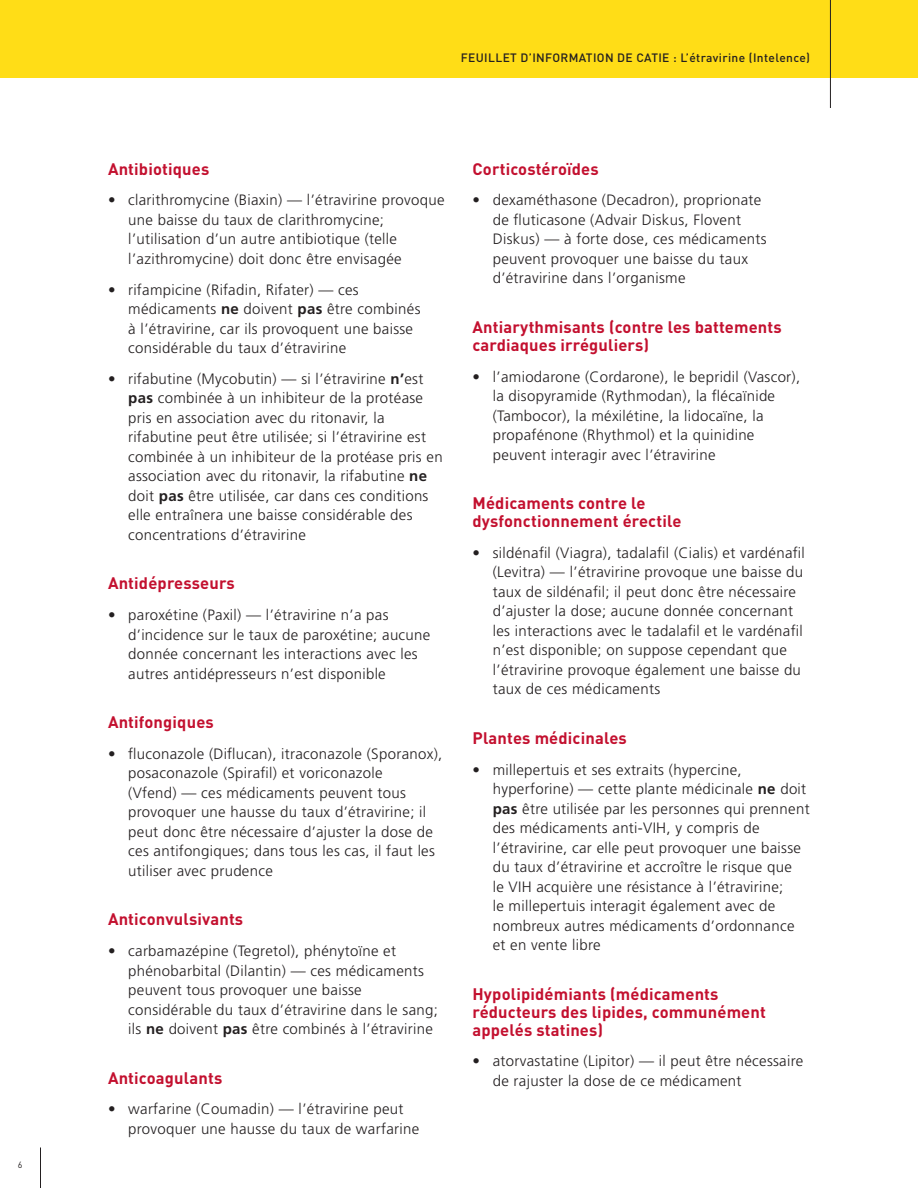
<style>
.page{position:relative;width:918px;height:1188px;background:#fff}
.page>*{position:absolute;margin:0;border:0;box-sizing:border-box;transform-origin:0 0}
.t1{font:700 16.5px/18px "DINOT";letter-spacing:.01em;color:#c3102f}
.t2{font:300 15px/19.5px "Frutiger LT Pro";letter-spacing:.02em;color:#231f20}
.t3{font:500 12px "DINOT";letter-spacing:.03em;color:#231f20}
.t4{font:9px "DINOT";color:#231f20}
.s1{font-weight:700}
</style>
<div class="page">
<hr style="left:40px;top:1148px;width:1px;height:40px;background:#231f20">
<div style="left:0;top:0;width:918px;height:78px;background:#ffdd17"></div>
<hr style="left:830px;top:0;width:1px;height:108px;background:#231f20">
<p class="t4" style="left:18px;top:1158px;width:6px">6</p>
<p class="t3" style="left:461px;top:48px;width:351px">FEUILLET D’INFORMATION DE CATIE : L’étravirine (Intelence)</p>
<p class="t1" style="left:108px;top:158px;width:103px">Antibiotiques</p>
<p class="t2" style="left:128px;top:191px;width:318px;text-indent:-20px">• clarithromycine (Biaxin) — l’étravirine provoque une baisse du taux de clarithromycine; l’utilisation d’un autre antibiotique (telle l’azithromycine) doit donc être envisagée</p>
<p class="t2" style="left:128px;top:280px;width:294px;text-indent:-20px">• rifampicine (Rifadin, Rifater) — ces médicaments <span class="s1">ne</span> doivent <span class="s1">pas</span> être combinés à l’étravirine, car ils provoquent une baisse considérable du taux d’étravirine</p>
<p class="t2" style="left:128px;top:369px;width:316px;text-indent:-20px">• rifabutine (Mycobutin) — si l’étravirine <span class="s1">n’</span>est <span class="s1">pas</span> combinée à un inhibiteur de la protéase pris en association avec du ritonavir, la rifabutine peut être utilisée; si l’étravirine est combinée à un inhibiteur de la protéase pris en association avec du ritonavir, la rifabutine <span class="s1">ne </span>doit <span class="s1">pas</span> être utilisée, car dans ces conditions elle entraînera une baisse considérable des concentrations d’étravirine</p>
<p class="t1" style="left:108px;top:573px;width:128px">Antidépresseurs</p>
<p class="t2" style="left:128px;top:605px;width:304px;text-indent:-20px">• paroxétine (Paxil) — l’étravirine n’a pas d’incidence sur le taux de paroxétine; aucune donnée concernant les interactions avec les autres antidépresseurs n’est disponible</p>
<p class="t1" style="left:108px;top:712px;width:107px">Antifongiques</p>
<p class="t2" style="left:128px;top:744px;width:316px;text-indent:-20px">• fluconazole (Diflucan), itraconazole (Sporanox), posaconazole (Spirafil) et voriconazole<br>(Vfend) — ces médicaments peuvent tous provoquer une hausse du taux d’étravirine; il peut donc être nécessaire d’ajuster la dose de ces antifongiques; dans tous les cas, il faut les utiliser avec prudence</p>
<p class="t1" style="left:108px;top:909px;width:137px">Anticonvulsivants</p>
<p class="t2" style="left:128px;top:941px;width:311px;text-indent:-20px">• carbamazépine (Tegretol), phénytoïne et phénobarbital (Dilantin) — ces médicaments peuvent tous provoquer une baisse considérable du taux d’étravirine dans le sang; ils <span class="s1">ne</span> doivent <span class="s1">pas</span> être combinés à l’étravirine</p>
<p class="t1" style="left:108px;top:1067px;width:116px">Anticoagulants</p>
<p class="t2" style="left:128px;top:1100px;width:292px;text-indent:-20px">• warfarine (Coumadin) — l’étravirine peut provoquer une hausse du taux de warfarine</p>
<p class="t1" style="left:472px;top:158px;width:128px">Corticostéroïdes</p>
<p class="t2" style="left:493px;top:191px;width:275px;text-indent:-20px">• dexaméthasone (Decadron), proprionate de fluticasone (Advair Diskus, Flovent Diskus) — à forte dose, ces médicaments peuvent provoquer une baisse du taux d’étravirine dans l’organisme</p>
<p class="t1" style="left:472px;top:316px;width:311px">Antiarythmisants (contre les battements cardiaques irréguliers)</p>
<p class="t2" style="left:493px;top:367px;width:309px;text-indent:-20px">• l’amiodarone (Cordarone), le bepridil (Vascor), la disopyramide (Rythmodan), la flécaïnide (Tambocor), la méxilétine, la lidocaïne, la propafénone (Rhythmol) et la quinidine peuvent interagir avec l’étravirine</p>
<p class="t1" style="left:472px;top:493px;width:211px">Médicaments contre le dysfonctionnement érectile</p>
<p class="t2" style="left:493px;top:543px;width:314px;text-indent:-20px">• sildénafil (Viagra), tadalafil (Cialis) et vardénafil (Levitra) — l’étravirine provoque une baisse du taux de sildénafil; il peut donc être nécessaire d’ajuster la dose; aucune donnée concernant les interactions avec le tadalafil et le vardénafil n’est disponible; on suppose cependant que l’étravirine provoque également une baisse du taux de ces médicaments</p>
<p class="t1" style="left:472px;top:727px;width:156px">Plantes médicinales</p>
<p class="t2" style="left:493px;top:760px;width:318px;text-indent:-20px">• millepertuis et ses extraits (hypercine, hyperforine) — cette plante médicinale <span class="s1">ne</span> doit <span class="s1">pas</span> être utilisée par les personnes qui prennent des médicaments anti-VIH, y compris de l’étravirine, car elle peut provoquer une baisse du taux d’étravirine et accroître le risque que<br>le VIH acquière une résistance à l’étravirine;<br>le millepertuis interagit également avec de nombreux autres médicaments d’ordonnance et en vente libre</p>
<p class="t1" style="left:472px;top:983px;width:295px">Hypolipidémiants (médicaments réducteurs des lipides, communément appelés statines)</p>
<p class="t2" style="left:493px;top:1052px;width:312px;text-indent:-20px">• atorvastatine (Lipitor) — il peut être nécessaire de rajuster la dose de ce médicament</p>
</div>
